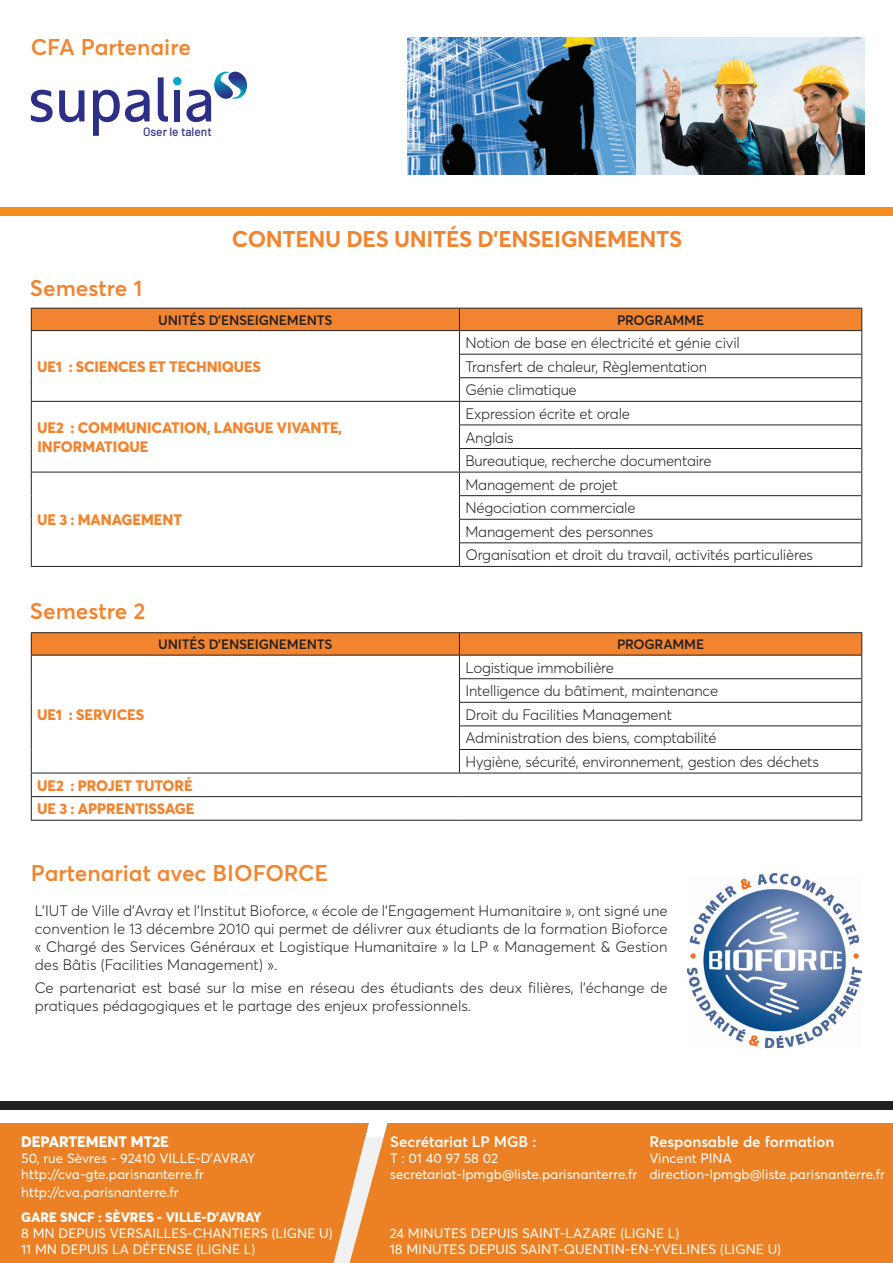
<style>
.page{position:relative;width:893px;height:1263px;background:#fff}
.page>*{position:absolute;margin:0;border:0;box-sizing:border-box;transform-origin:0 0}
.t1{font:600 22.5px "Averta";color:#f2842f}
.t2{font:700 22.5px "Averta";letter-spacing:-.015em;color:#f2842f}
.t3{font:300 15px/18px "Averta";letter-spacing:-.015em;color:#231f20}
.t4{font:800 15px/19.5px "Averta";letter-spacing:-.005em;color:#f2842f}
.t5{font:600 15px "Averta";color:#fff}
.t6{font:800 15px "Averta";color:#fff}
.t7{font:13.5px "Averta";color:#fff}
.t8{font:600 13.5px "Averta";letter-spacing:-.015em;color:#231f20}
.t9{font:800 13.5px "Averta";color:#fff}
.t10{font:500 12px "Barlow";letter-spacing:-.005em;color:#2d2e87}
</style>
<div class="page">
<div style="left:0;top:1124px;width:893px;height:139px;background:#eb8124"></div>
<div style="left:0;top:1101px;width:893px;height:9px;background:#231f20"></div>
<div style="left:0;top:207px;width:893px;height:8px;background:#f68e1e"></div>
<hr style="left:31px;top:566px;width:428px;height:1px;background:#231f20">
<svg style="left:31px;top:308px;width:831px;height:258px"></svg>
<hr style="left:459px;top:566px;width:403px;height:1px;background:#231f20">
<hr style="left:31px;top:632px;width:428px;height:1px;background:#231f20">
<hr style="left:459px;top:632px;width:403px;height:1px;background:#231f20">
<svg style="left:31px;top:633px;width:831px;height:187px"></svg>
<hr style="left:31px;top:820px;width:428px;height:1px;background:#231f20">
<hr style="left:459px;top:820px;width:403px;height:1px;background:#231f20">
<img style="left:687px;top:873px;width:175px;height:175px">
<img style="left:408px;top:37px;width:456px;height:137px">
<svg style="left:31px;top:90px;width:22px;height:32px"></svg>
<svg style="left:59px;top:90px;width:25px;height:32px"></svg>
<svg style="left:93px;top:90px;width:57px;height:46px"></svg>
<svg style="left:158px;top:71px;width:89px;height:51px"></svg>
<p class="t1" style="left:31px;top:33px;width:162px">CFA Partenaire</p>
<p class="t10" style="left:143px;top:124px;width:70px">Oser le talent</p>
<p class="t1" style="left:30px;top:274px;width:114px">Semestre 1</p>
<p class="t2" style="left:232px;top:225px;width:452px">CONTENU DES UNITÉS D’ENSEIGNEMENTS</p>
<p class="t8" style="left:158px;top:311px;width:176px">UNITÉS D’ENSEIGNEMENTS</p>
<p class="t8" style="left:617px;top:311px;width:89px">PROGRAMME</p>
<p class="t4" style="left:37px;top:356px;width:225px">UE1 : SCIENCES ET TECHNIQUES</p>
<p class="t3" style="left:465px;top:334px;width:276px">Notion de base en électricité et génie civil</p>
<p class="t3" style="left:465px;top:357px;width:243px">Transfert de chaleur, Règlementation</p>
<p class="t3" style="left:465px;top:381px;width:113px">Génie climatique</p>
<p class="t4" style="left:37px;top:417px;width:306px">UE2 : COMMUNICATION, LANGUE VIVANTE,<br>INFORMATIQUE</p>
<p class="t4" style="left:37px;top:510px;width:146px">UE 3 : MANAGEMENT</p>
<p class="t1" style="left:30px;top:597px;width:117px">Semestre 2</p>
<p class="t3" style="left:465px;top:405px;width:166px">Expression écrite et orale</p>
<p class="t3" style="left:465px;top:428px;width:50px">Anglais</p>
<p class="t3" style="left:465px;top:452px;width:248px">Bureautique, recherche documentaire</p>
<p class="t3" style="left:465px;top:475px;width:154px">Management de projet</p>
<p class="t3" style="left:465px;top:499px;width:172px">Négociation commerciale</p>
<p class="t3" style="left:465px;top:522px;width:189px">Management des personnes</p>
<p class="t3" style="left:465px;top:546px;width:349px">Organisation et droit du travail, activités particulières</p>
<p class="t4" style="left:37px;top:705px;width:109px">UE1 : SERVICES</p>
<p class="t8" style="left:158px;top:636px;width:176px">UNITÉS D’ENSEIGNEMENTS</p>
<p class="t8" style="left:617px;top:636px;width:89px">PROGRAMME</p>
<p class="t3" style="left:465px;top:658px;width:150px">Logistique immobilière</p>
<p class="t3" style="left:465px;top:682px;width:254px">Intelligence du bâtiment, maintenance</p>
<p class="t3" style="left:465px;top:705px;width:208px">Droit du Facilities Management</p>
<p class="t3" style="left:465px;top:729px;width:253px">Administration des biens, comptabilité</p>
<p class="t3" style="left:465px;top:753px;width:355px">Hygiène, sécurité, environnement, gestion des déchets</p>
<p class="t4" style="left:37px;top:775px;width:157px">UE2 : PROJET TUTORÉ</p>
<p class="t4" style="left:37px;top:799px;width:159px">UE 3 : APPRENTISSAGE</p>
<p class="t1" style="left:31px;top:859px;width:299px">Partenariat avec BIOFORCE</p>
<p class="t3" style="left:35px;top:902px;width:634px">L’IUT de Ville d’Avray et l’Institut Bioforce, « école de l’Engagement Humanitaire », ont signé une convention le 13 décembre 2010 qui permet de délivrer aux étudiants de la formation Bioforce</p>
<p class="t3" style="left:35px;top:938px;width:634px">« Chargé des Services Généraux et Logistique Humanitaire » la LP « Management &amp; Gestion des Bâtis (Facilities Management) ».</p>
<p class="t3" style="left:35px;top:978px;width:634px">Ce partenariat est basé sur la mise en réseau des étudiants des deux filières, l’échange de pratiques pédagogiques et le partage des enjeux professionnels.</p>
<p class="t6" style="left:21px;top:1132px;width:149px">DEPARTEMENT MT2E</p>
<p class="t7" style="left:21px;top:1150px;width:236px">50, rue Sèvres - 92410 VILLE-D’AVRAY</p>
<p class="t7" style="left:21px;top:1166px;width:184px">http://cva-gte.parisnanterre.fr</p>
<p class="t7" style="left:21px;top:1184px;width:159px">http://cva.parisnanterre.fr</p>
<p class="t5" style="left:390px;top:1132px;width:148px">Secrétariat LP MGB :</p>
<p class="t7" style="left:390px;top:1150px;width:110px">T : 01 40 97 58 02</p>
<p class="t7" style="left:390px;top:1166px;width:249px">secretariat-lpmgb@liste.parisnanterre.fr</p>
<p class="t5" style="left:649px;top:1132px;width:187px">Responsable de formation</p>
<p class="t7" style="left:649px;top:1150px;width:84px">Vincent PINA</p>
<p class="t7" style="left:649px;top:1166px;width:237px">direction-lpmgb@liste.parisnanterre.fr</p>
<p class="t9" style="left:21px;top:1209px;width:242px">GARE SNCF : SÈVRES - VILLE-D’AVRAY</p>
<p class="t7" style="left:21px;top:1225px;width:313px">8 MN DEPUIS VERSAILLES-CHANTIERS (LIGNE U)</p>
<p class="t7" style="left:390px;top:1225px;width:291px">24 MINUTES DEPUIS SAINT-LAZARE (LIGNE L)</p>
<p class="t7" style="left:21px;top:1241px;width:236px">11 MN DEPUIS LA DÉFENSE (LIGNE L)</p>
<p class="t7" style="left:390px;top:1241px;width:393px">18 MINUTES DEPUIS SAINT-QUENTIN-EN-YVELINES (LIGNE U)</p>
</div>
